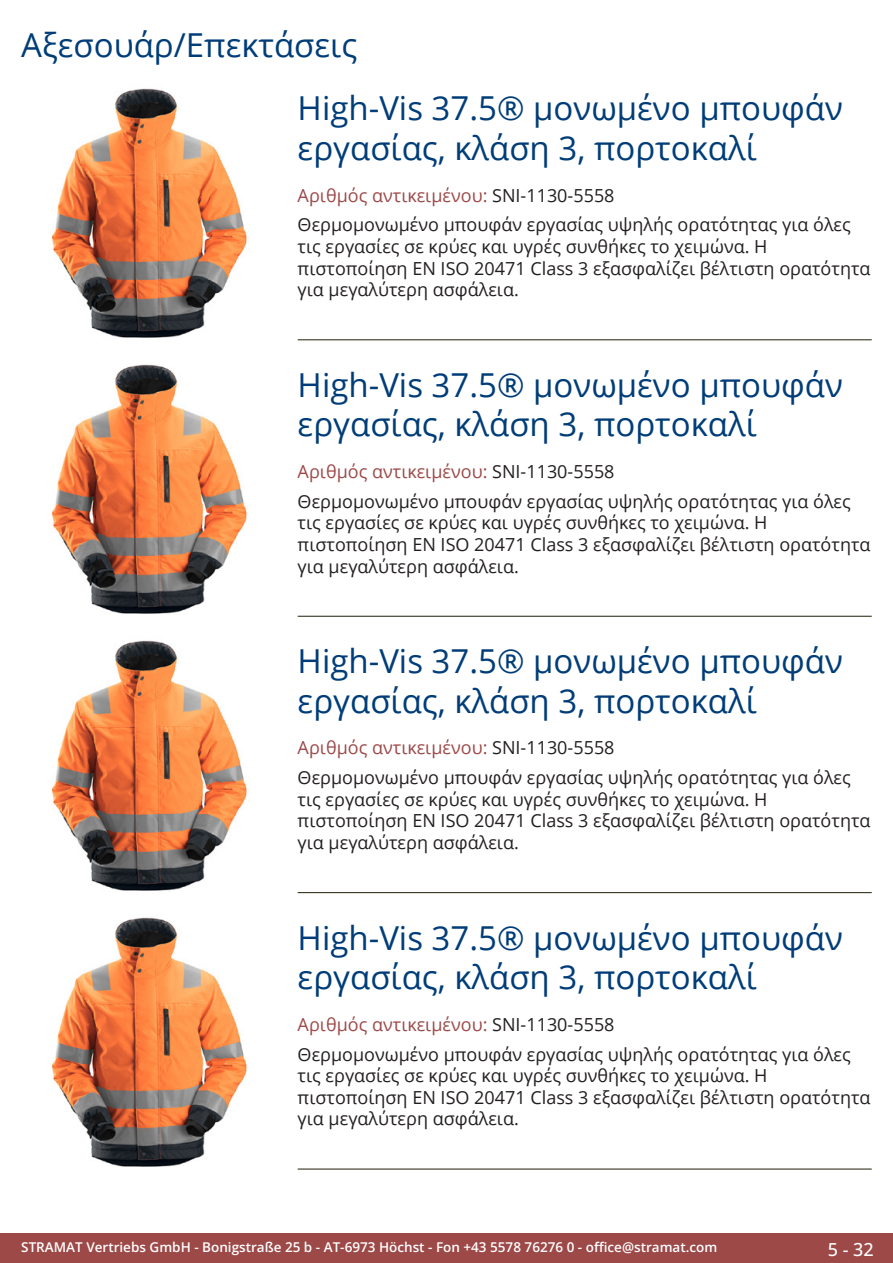
<style>
.page{position:relative;width:893px;height:1263px;background:#fff}
.page>*{position:absolute;margin:0;border:0;box-sizing:border-box;transform-origin:0 0}
.Produkttitel{font:33px/39.6px "Open Sans";color:#003d78}
.RastTitel{font:33px "Open Sans";color:#003d78}
.Beschreibung_Text{font:18px/21.6px "Open Sans";color:#231f20}
.TechDaten_Überschrif{font:18px "Open Sans";color:#9c4948}
.t1{font:500 18px "Open Sans";color:#fff}
.t2{font:600 13.5px "Open Sans";color:#fff}
.s1{color:#231f20}
</style>
<div class="page">
<div style="left:0;top:1233px;width:893px;height:30px;background:#9c4948"></div>
<hr style="left:298px;top:340px;width:574px;height:1px;background:#201d08">
<hr style="left:298px;top:616px;width:574px;height:1px;background:#201d08">
<hr style="left:298px;top:892px;width:574px;height:1px;background:#201d08">
<hr style="left:298px;top:1169px;width:574px;height:1px;background:#201d08">
<img style="left:51px;top:88px;width:196px;height:250px">
<img style="left:51px;top:364px;width:196px;height:250px">
<img style="left:51px;top:640px;width:196px;height:251px">
<img style="left:51px;top:917px;width:196px;height:250px">
<p class="RastTitel" style="left:21px;top:22px;width:338px">Αξεσουάρ/Επεκτάσεις</p>
<p class="Produkttitel" style="left:298px;top:88px;width:547px">High-Vis 37.5® μονωμένο μπουφάν εργασίας, κλάση 3, πορτοκαλί</p>
<p class="TechDaten_Überschrif" style="left:298px;top:183px;width:318px">Αριθμός αντικειμένου: <span class="s1">SNI-1130-5558</span></p>
<p class="Beschreibung_Text" style="left:298px;top:214px;width:574px">Θερμομονωμένο μπουφάν εργασίας υψηλής ορατότητας για όλες τις εργασίες σε κρύες και υγρές συνθήκες το χειμώνα. Η πιστοποίηση EN ISO 20471 Class 3 εξασφαλίζει βέλτιστη ορατότητα για μεγαλύτερη ασφάλεια.</p>
<p class="Produkttitel" style="left:298px;top:364px;width:547px">High-Vis 37.5® μονωμένο μπουφάν εργασίας, κλάση 3, πορτοκαλί</p>
<p class="TechDaten_Überschrif" style="left:298px;top:459px;width:318px">Αριθμός αντικειμένου: <span class="s1">SNI-1130-5558</span></p>
<p class="Beschreibung_Text" style="left:298px;top:490px;width:574px">Θερμομονωμένο μπουφάν εργασίας υψηλής ορατότητας για όλες τις εργασίες σε κρύες και υγρές συνθήκες το χειμώνα. Η πιστοποίηση EN ISO 20471 Class 3 εξασφαλίζει βέλτιστη ορατότητα για μεγαλύτερη ασφάλεια.</p>
<p class="Produkttitel" style="left:298px;top:640px;width:547px">High-Vis 37.5® μονωμένο μπουφάν εργασίας, κλάση 3, πορτοκαλί</p>
<p class="TechDaten_Überschrif" style="left:298px;top:735px;width:318px">Αριθμός αντικειμένου: <span class="s1">SNI-1130-5558</span></p>
<p class="Beschreibung_Text" style="left:298px;top:766px;width:574px">Θερμομονωμένο μπουφάν εργασίας υψηλής ορατότητας για όλες τις εργασίες σε κρύες και υγρές συνθήκες το χειμώνα. Η πιστοποίηση EN ISO 20471 Class 3 εξασφαλίζει βέλτιστη ορατότητα για μεγαλύτερη ασφάλεια.</p>
<p class="Produkttitel" style="left:298px;top:917px;width:547px">High-Vis 37.5® μονωμένο μπουφάν εργασίας, κλάση 3, πορτοκαλί</p>
<p class="TechDaten_Überschrif" style="left:298px;top:1012px;width:318px">Αριθμός αντικειμένου: <span class="s1">SNI-1130-5558</span></p>
<p class="Beschreibung_Text" style="left:298px;top:1043px;width:574px">Θερμομονωμένο μπουφάν εργασίας υψηλής ορατότητας για όλες τις εργασίες σε κρύες και υγρές συνθήκες το χειμώνα. Η πιστοποίηση EN ISO 20471 Class 3 εξασφαλίζει βέλτιστη ορατότητα για μεγαλύτερη ασφάλεια.</p>
<p class="t2" style="left:21px;top:1238px;width:698px">STRAMAT Vertriebs GmbH - Bonigstraße 25 b - AT-6973 Höchst - Fon +43 5578 76276 0 - office@stramat.com</p>
<p class="t1" style="left:828px;top:1237px;width:48px">5 - 32</p>
</div>
